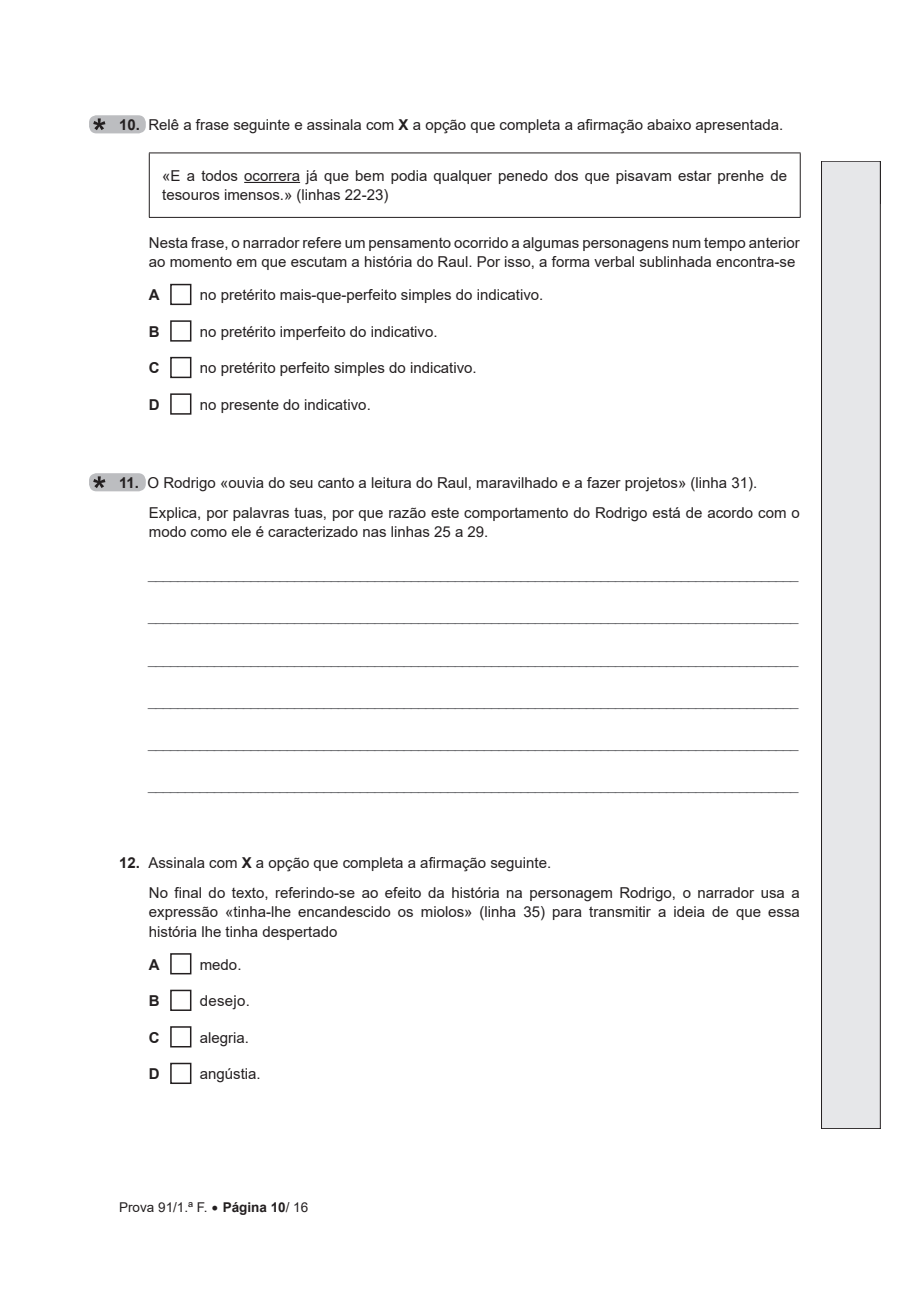
<style>
.page{position:relative;width:919px;height:1289px;background:#fff}
.page>*{position:absolute;margin:0;border:0;box-sizing:border-box;transform-origin:0 0}
.t1{font:15px/19.5px "Arial";color:#231f20}
.t2{font:15px "Arial";color:#6c6d70}
.t3{font:700 15px "Arial";color:#231f20}
.t4{font:13.5px "Arial";color:#231f20}
.s1{font-weight:700}
</style>
<div class="page">
<div style="left:89px;top:115px;width:57px;height:18px;background:#bcbdc0;border-radius:7px"></div>
<svg style="left:93px;top:118px;width:12px;height:12px"></svg>
<div style="left:89px;top:473px;width:57px;height:18px;background:#bcbdc0;border-radius:7px"></div>
<svg style="left:93px;top:476px;width:12px;height:12px"></svg>
<div style="left:821px;top:161px;width:59px;height:967px;background:#e6e7e9"></div>
<div style="left:821px;top:160px;width:59px;height:969px;border:1px solid #231f20"></div>
<div style="left:821px;top:1128px;width:59px;height:42px;border:1px solid #231f20"></div>
<hr style="left:149px;top:152px;width:651px;height:1px;background:#231f20">
<hr style="left:149px;top:153px;width:1px;height:64px;background:#231f20">
<hr style="left:799px;top:153px;width:1px;height:64px;background:#231f20">
<hr style="left:149px;top:217px;width:651px;height:1px;background:#231f20">
<hr style="left:244px;top:182px;width:56px;height:1px;background:#231f20">
<div style="left:170px;top:284px;width:21px;height:21px;border:2px solid #231f20"></div>
<div style="left:170px;top:320px;width:21px;height:21px;border:2px solid #231f20"></div>
<div style="left:170px;top:357px;width:21px;height:21px;border:2px solid #231f20"></div>
<div style="left:170px;top:393px;width:21px;height:21px;border:2px solid #231f20"></div>
<div style="left:170px;top:953px;width:21px;height:21px;border:2px solid #231f20"></div>
<div style="left:170px;top:989px;width:21px;height:21px;border:2px solid #231f20"></div>
<div style="left:170px;top:1026px;width:21px;height:21px;border:2px solid #231f20"></div>
<div style="left:170px;top:1062px;width:21px;height:21px;border:2px solid #231f20"></div>
<div style="left:812px;top:84px;width:77px;height:77px;background:#fff"></div>
<div style="left:812px;top:1129px;width:77px;height:75px;background:#fff"></div>
<p class="t1" style="left:119px;top:115px;width:665px"><span class="s1">10.</span> Relê a frase seguinte e assinala com <span class="s1">X</span> a opção que completa a afirmação abaixo apresentada.</p>
<p class="t1" style="left:162px;top:166px;width:626px">«E a todos ocorrera já que bem podia qualquer penedo dos que pisavam estar prenhe de tesouros imensos.» (linhas 22-23)</p>
<p class="t1" style="left:149px;top:233px;width:652px">Nesta frase, o narrador refere um pensamento ocorrido a algumas personagens num tempo anterior ao momento em que escutam a história do Raul. Por isso, a forma verbal sublinhada encontra-se</p>
<p class="t3" style="left:149px;top:284px;width:12px">A</p>
<p class="t1" style="left:200px;top:285px;width:345px">no pretérito mais-que-perfeito simples do indicativo.</p>
<p class="t3" style="left:149px;top:321px;width:12px">B</p>
<p class="t1" style="left:200px;top:322px;width:239px">no pretérito imperfeito do indicativo.</p>
<p class="t3" style="left:149px;top:357px;width:12px">C</p>
<p class="t1" style="left:200px;top:358px;width:278px">no pretérito perfeito simples do indicativo.</p>
<p class="t3" style="left:149px;top:394px;width:12px">D</p>
<p class="t1" style="left:200px;top:395px;width:172px">no presente do indicativo.</p>
<p class="t1" style="left:149px;top:467px;width:652px;line-height:30px;text-indent:-30px"><span class="s1">11.</span> O Rodrigo «ouvia do seu canto a leitura do Raul, maravilhado e a fazer projetos» (linha 31).<br>Explica, por palavras tuas, por que razão este comportamento do Rodrigo está de acordo com o</p>
<p class="t1" style="left:149px;top:522px;width:341px">modo como ele é caracterizado nas linhas 25 a 29.</p>
<p class="t2" style="left:148px;top:564px;width:651px">_________________________________________________________________________________________</p>
<p class="t2" style="left:148px;top:606px;width:651px">_________________________________________________________________________________________</p>
<p class="t2" style="left:148px;top:648px;width:651px">_________________________________________________________________________________________</p>
<p class="t2" style="left:148px;top:690px;width:651px">_________________________________________________________________________________________</p>
<p class="t2" style="left:148px;top:732px;width:651px">_________________________________________________________________________________________</p>
<p class="t2" style="left:148px;top:774px;width:651px">_________________________________________________________________________________________</p>
<p class="t1" style="left:149px;top:847px;width:652px;line-height:30px;text-indent:-30px"><span class="s1">12.</span> Assinala com <span class="s1">X</span> a opção que completa a afirmação seguinte.<br>No final do texto, referindo-se ao efeito da história na personagem Rodrigo, o narrador usa a</p>
<p class="t1" style="left:149px;top:902px;width:652px">expressão «tinha-lhe encandescido os miolos» (linha 35) para transmitir a ideia de que essa história lhe tinha despertado</p>
<p class="t3" style="left:149px;top:953px;width:12px">A</p>
<p class="t1" style="left:200px;top:954px;width:43px">medo.</p>
<p class="t3" style="left:149px;top:990px;width:12px">B</p>
<p class="t1" style="left:200px;top:991px;width:52px">desejo.</p>
<p class="t3" style="left:149px;top:1026px;width:12px">C</p>
<p class="t1" style="left:200px;top:1027px;width:51px">alegria.</p>
<p class="t3" style="left:149px;top:1063px;width:12px">D</p>
<p class="t1" style="left:200px;top:1064px;width:62px">angústia.</p>
<p class="t4" style="left:119px;top:1198px;width:191px">Prova 91/1.ª F. • <span class="s1">Página 10</span>/ 16</p>
</div>
